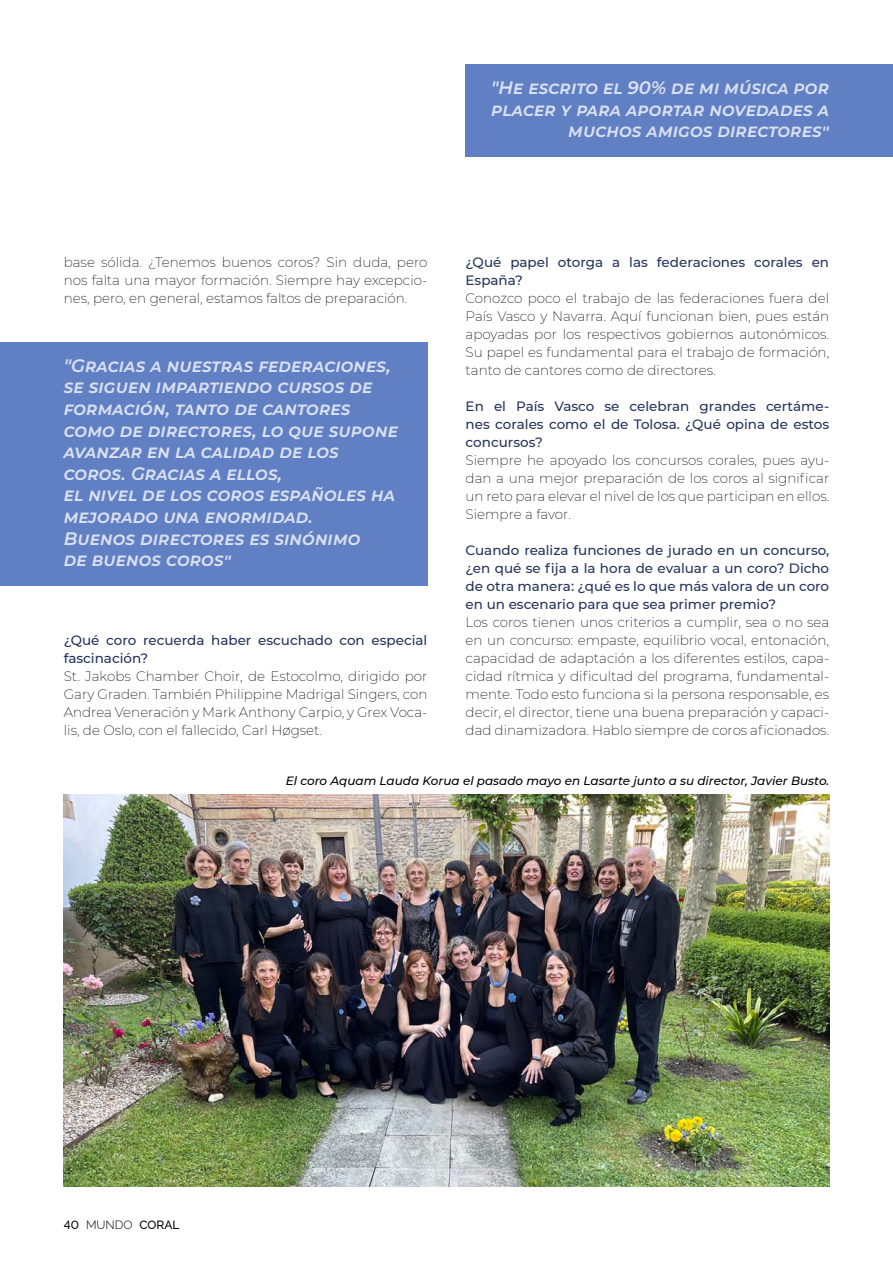
<style>
.page{position:relative;width:893px;height:1263px;background:#fff}
.page>*{position:absolute;margin:0;border:0;box-sizing:border-box;transform-origin:0 0}
.Sumario{font:italic 600 18px/21.6px "Montserrat";color:#dae1f0}
.Cuerpo_texto{font:200 13.5px/18px "Montserrat";color:#000;text-align:justify}
.Pregunta{font:500 13.5px/18px "Montserrat";color:#24335c}
.t1{font:italic 500 12px "Montserrat";color:#000}
.t2{font:500 12px "Raleway";color:#000}
.s1{font-weight:300}
</style>
<div class="page">
<div style="left:0;top:342px;width:427px;height:243px;background:#6180c4"></div>
<img style="left:64px;top:795px;width:765px;height:391px">
<div style="left:466px;top:64px;width:427px;height:92px;background:#6180c4"></div>
<p class="Sumario" style="left:491px;top:76px;width:340px;text-align:right">"He escrito el 90% de mi música por placer y para aportar novedades a muchos amigos directores"</p>
<p class="Cuerpo_texto" style="left:64px;top:253px;width:365px">base sólida. ¿Tenemos buenos coros? Sin duda, pero nos falta una mayor formación. Siempre hay excepcio&shy;nes, pero, en general, estamos faltos de preparación.</p>
<p class="Sumario" style="left:64px;top:354px;width:336px">"Gracias a nuestras federaciones, se siguen impartiendo cursos de formación, tanto de cantores como de directores, lo que supone avanzar en la calidad de los coros. Gracias a ellos,<br>el nivel de los coros españoles ha mejorado una enormidad.<br>Buenos directores es sinónimo<br>de buenos coros"</p>
<p class="Pregunta" style="left:64px;top:631px;width:365px">¿Qué coro recuerda haber escuchado con especial fascinación?</p>
<p class="Cuerpo_texto" style="left:64px;top:667px;width:365px">St. Jakobs Chamber Choir, de Estocolmo, dirigido por Gary Graden. También Philippine Madrigal Singers, con Andrea Veneración y Mark Anthony Carpio, y Grex Voca&shy;lis, de Oslo, con el fallecido, Carl Høgset.</p>
<p class="Pregunta" style="left:466px;top:253px;width:365px">¿Qué papel otorga a las federaciones corales en<br>España?</p>
<p class="Cuerpo_texto" style="left:466px;top:289px;width:365px">Conozco poco el trabajo de las federaciones fuera del País Vasco y Navarra. Aquí funcionan bien, pues están apoyadas por los respectivos gobiernos autonómicos.<br>Su papel es fundamental para el trabajo de formación, tanto de cantores como de directores.</p>
<p class="Pregunta" style="left:466px;top:397px;width:365px;text-align:justify">En el País Vasco se celebran grandes certáme&shy;nes corales como el de Tolosa. ¿Qué opina de estos concursos?</p>
<p class="Cuerpo_texto" style="left:466px;top:451px;width:365px">Siempre he apoyado los concursos corales, pues ayu&shy;dan a una mejor preparación de los coros al significar un reto para elevar el nivel de los que participan en ellos.<br>Siempre a favor.</p>
<p class="Pregunta" style="left:466px;top:541px;width:365px;text-align:justify">Cuando realiza funciones de jurado en un concurso, ¿en qué se fija a la hora de evaluar a un coro? Dicho de otra manera: ¿qué es lo que más valora de un coro en un escenario para que sea primer premio?</p>
<p class="Cuerpo_texto" style="left:466px;top:613px;width:365px">Los coros tienen unos criterios a cumplir, sea o no sea en un concurso: empaste, equilibrio vocal, entonación, capacidad de adaptación a los diferentes estilos, capa&shy;cidad rítmica y dificultad del programa, fundamental&shy;mente. Todo esto funciona si la persona responsable, es decir, el director, tiene una buena preparación y capaci&shy;dad dinamizadora. Hablo siempre de coros aficionados.</p>
<p class="t1" style="left:286px;top:773px;width:545px">El coro Aquam Lauda Korua el pasado mayo en Lasarte junto a su director, Javier Busto.</p>
<p class="t2" style="left:64px;top:1215px;width:117px">40 <span class="s1">MUNDO</span> CORAL</p>
</div>
